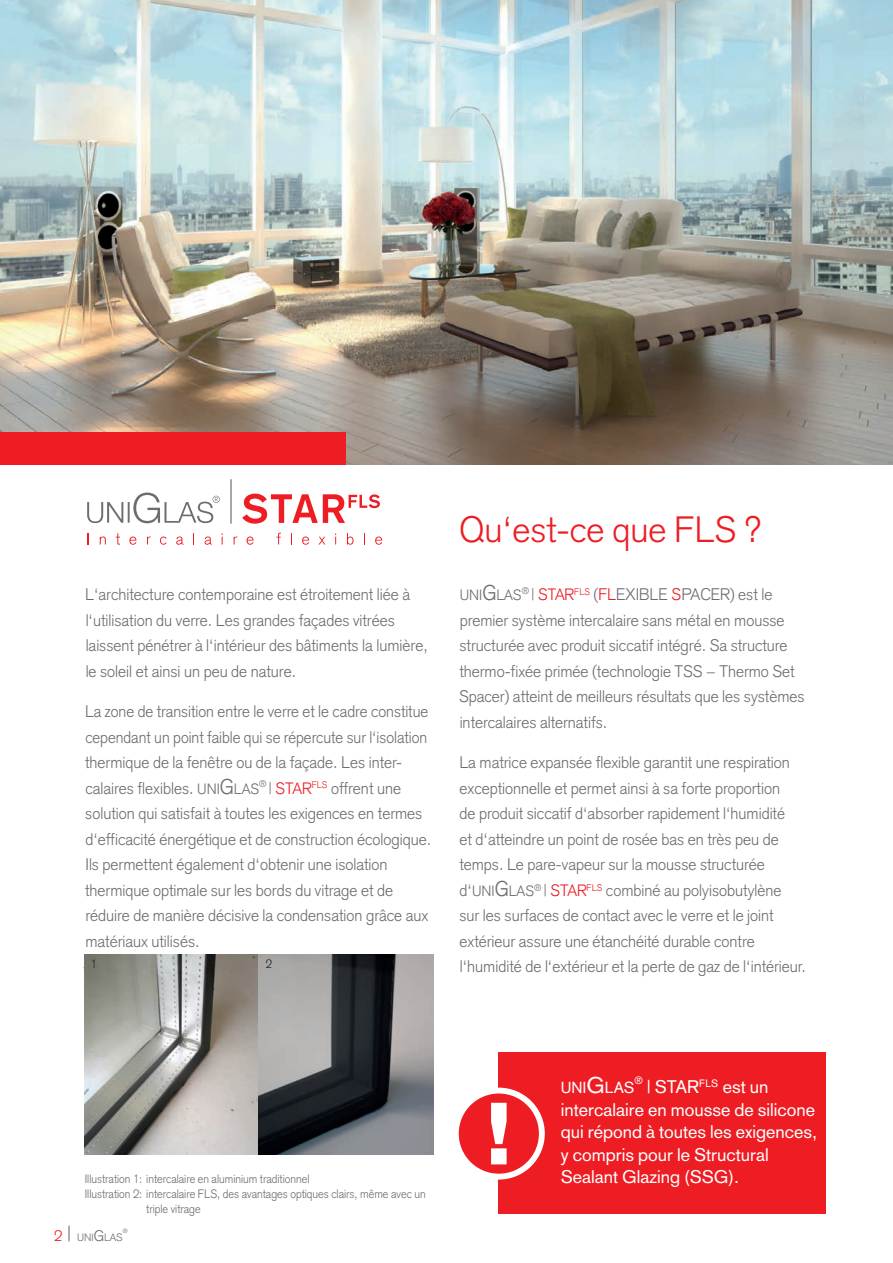
<style>
.page{position:relative;width:893px;height:1263px;background:#fff}
.page>*{position:absolute;margin:0;border:0;box-sizing:border-box;transform-origin:0 0}
.t1{font:300 36px "Akzidenz Grotesk";color:#ee1d23}
.t2{font:18px/22.5px "Akzidenz Grotesk";color:#fff}
.t3{font:300 16.5px/25.5px "Akzidenz Grotesk";color:#6c6d70}
.t4{font:300 16.5px/25.5px "Akzidenz Grotesk";color:#6c6d70;scale:.95 1}
.t5{font:15.75px "Akzidenz Grotesk";color:#fff}
.t6{font:300 14.7px "Akzidenz Grotesk";color:#6c6d70}
.t7{font:300 12px "Akzidenz Grotesk";color:#6c6d70;scale:.94 1}
.t8{font:300 12px "Akzidenz Grotesk";color:#231f20;scale:.94 1}
.t9{font:300 10.5px "Akzidenz Grotesk";color:#6c6d70}
.t10{font:10.5px "Akzidenz Grotesk";color:#fff}
.t11{font:300 6.15px "Akzidenz Grotesk";color:#6c6d70}
.s1{font-size:14.7px}
.s2{font-size:21px}
.s3{font-size:16.2px;color:#ee1d23}
.s4{color:#ee1d23}
.s5{font-size:15px;color:#ee1d23}
.s6{font-size:15px}
.s7{font-size:22.5px}
</style>
<div class="page">
<svg style="left:87px;top:479px;width:145px;height:45px"></svg>
<svg style="left:100px;top:536px;width:6px;height:8px"></svg>
<svg style="left:116px;top:533px;width:4px;height:12px"></svg>
<svg style="left:129px;top:536px;width:7px;height:9px"></svg>
<svg style="left:147px;top:536px;width:4px;height:8px"></svg>
<svg style="left:160px;top:536px;width:7px;height:9px"></svg>
<svg style="left:176px;top:536px;width:7px;height:9px"></svg>
<svg style="left:205px;top:536px;width:7px;height:9px"></svg>
<svg style="left:234px;top:536px;width:3px;height:8px"></svg>
<svg style="left:247px;top:536px;width:7px;height:9px"></svg>
<svg style="left:276px;top:533px;width:5px;height:11px"></svg>
<svg style="left:302px;top:536px;width:7px;height:9px"></svg>
<svg style="left:319px;top:537px;width:6px;height:7px"></svg>
<svg style="left:347px;top:533px;width:7px;height:12px"></svg>
<svg style="left:375px;top:536px;width:7px;height:9px"></svg>
<svg style="left:242px;top:494px;width:138px;height:30px"></svg>
<img style="left:0;top:0;width:893px;height:464px">
<div style="left:0;top:432px;width:345px;height:32px;background:#ee1d23"></div>
<img style="left:85px;top:955px;width:174px;height:199px">
<svg style="left:259px;top:955px;width:174px;height:199px;background:#67686b"></svg>
<div style="left:499px;top:1052px;width:327px;height:161px;background:#ee1d23"></div>
<div style="left:456px;top:1090px;width:86px;height:86px;background:#ee1d23;border-radius:50%"></div>
<div style="left:453px;top:1087px;width:92px;height:92px;border:6px solid #fff;border-radius:50%"></div>
<svg style="left:491px;top:1102px;width:16px;height:63px"></svg>
<p class="t3" style="left:85px;top:582px;width:344px">L‘architecture contemporaine est étroitement liée à l‘utilisation du verre. Les grandes façades vitrées laissent pénétrer à l‘intérieur des bâtiments la lumière, le soleil et ainsi un peu de nature.</p>
<p class="t4" style="left:85px;top:699px;width:366px">La zone de transition entre le verre et le cadre constitue cependant un point faible qui se répercute sur l‘isolation thermique de la fenêtre ou de la façade. Les inter&shy;calaires flexibles. <span class="s1">UNI</span><span class="s2">G</span><span class="s1">LAS</span><sup>®</sup> | <span class="s3">Star</span><sup>FLS</sup> offrent une solution qui satisfait à toutes les exigences en termes d‘efficacité énergétique et de construction écologique.<br>Ils permettent également d‘obtenir une isolation thermique optimale sur les bords du vitrage et de réduire de manière décisive la condensation grâce aux matériaux utilisés.</p>
<p class="t8" style="left:91px;top:957px;width:8px">1</p>
<p class="t8" style="left:266px;top:957px;width:8px">2</p>
<h1 class="t1" style="left:459px;top:508px;width:304px">Qu‘est-ce que FLS ?</h1>
<p class="t6" style="left:460px;top:587px;width:64px">UNI<span class="s2">G</span>LAS</p>
<p class="t3" style="left:459px;top:582px;width:347px;text-indent:63px"><sup>®</sup> | <span class="s3">Star</span><sup>FLS</sup> (<span class="s4">Fl</span>exible <span class="s4">S</span>pacer) est le premier système intercalaire sans métal en mousse structurée avec produit siccatif intégré. Sa structure thermo-fixée primée (technologie TSS − Thermo Set Spacer) atteint de meilleurs résultats que les systèmes intercalaires alternatifs.</p>
<p class="t3" style="left:459px;top:750px;width:348px">La matrice expansée flexible garantit une respiration exceptionnelle et permet ainsi à sa forte proportion<br>de produit siccatif d‘absorber rapidement l‘humidité<br>et d‘atteindre un point de rosée bas en très peu de temps. Le pare-vapeur sur la mousse structurée d‘<span class="s1">UNI</span><span class="s2">G</span><span class="s1">LAS</span><sup>®</sup> | <span class="s3">Star</span><sup>FLS</sup> combiné au polyisobutylène<br>sur les surfaces de contact avec le verre et le joint extérieur assure une étanchéité durable contre l‘humidité de l‘extérieur et la perte de gaz de l‘intérieur.</p>
<p class="t7" style="left:85px;top:1171px;width:241px">Illustration 1: intercalaire en aluminium traditionnel</p>
<p class="t7" style="left:85px;top:1186px;width:364px">Illustration 2: intercalaire FLS, des avantages optiques clairs, même avec un</p>
<p class="t7" style="left:146px;top:1201px;width:60px">triple vitrage</p>
<p class="t9" style="left:54px;top:1231px;width:70px"><span class="s5">2</span> <span class="s2">|</span> UNI<span class="s6">G</span>LAS</p>
<p class="t11" style="left:123px;top:1227px;width:6px">®</p>
<p class="t5" style="left:561px;top:1078px;width:75px">UNI<span class="s7">G</span>LAS</p>
<p class="t10" style="left:634px;top:1074px;width:10px">®</p>
<p class="t2" style="left:561px;top:1076px;width:258px;text-indent:86px">| STAR<sup>FLS</sup> est un intercalaire en mousse de silicone qui répond à toutes les exigences, y compris pour le Structural<br>Sealant Glazing (SSG).</p>
</div>
